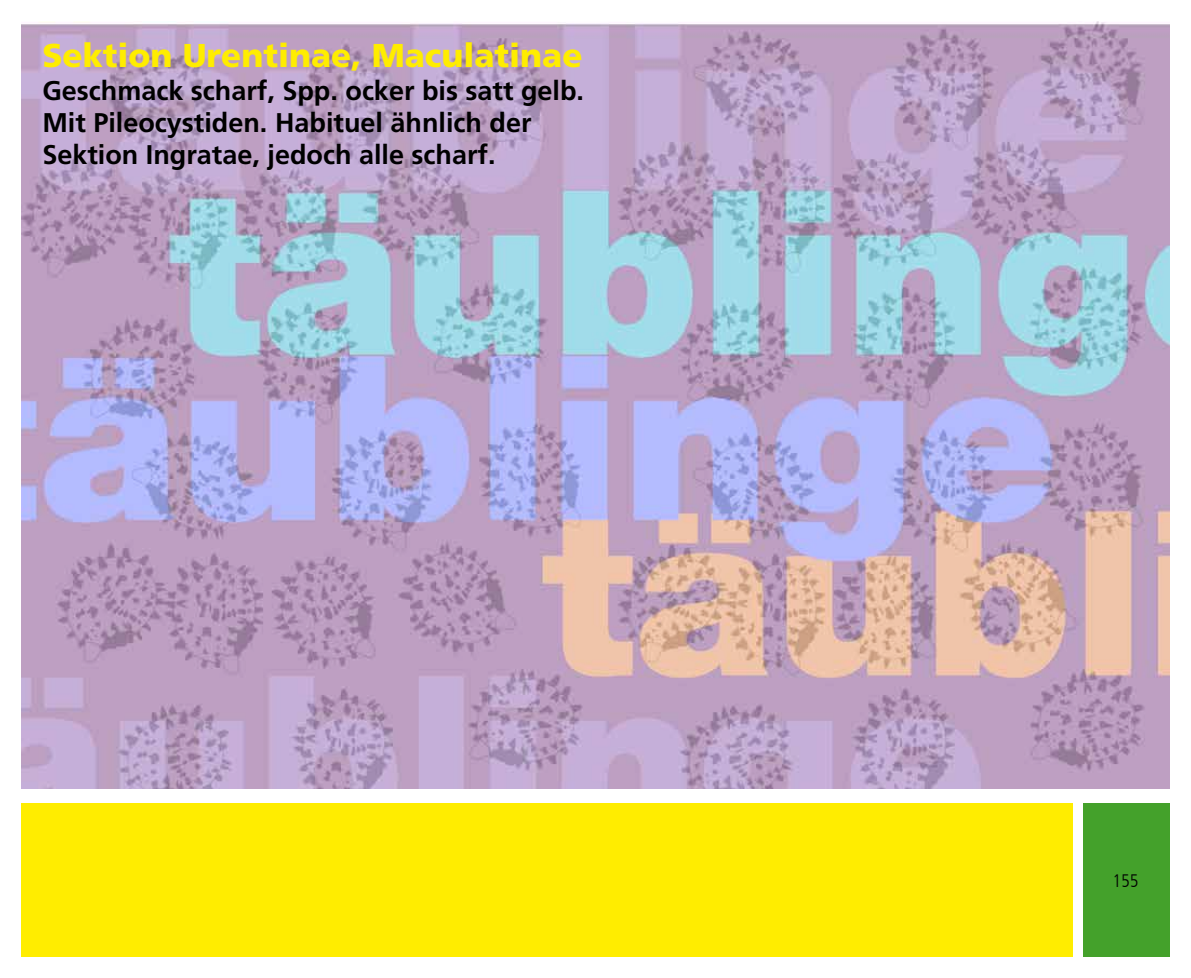
<style>
.page{position:relative;width:1191px;height:978px;background:#fff}
.page>*{position:absolute;margin:0;border:0;box-sizing:border-box;transform-origin:0 0}
.t1{font:900 33px "Frutiger LT Com";color:#ffed00}
.t2{font:700 27px/32.4px "Frutiger LT Com";color:#000}
.t3{font:300 condensed 18px "Frutiger LT Com";color:#000}
</style>
<div class="page">
<img style="left:21px;top:21px;width:1148px;height:767px">
<div style="left:1083px;top:804px;width:86px;height:153px;background:#44a12b"></div>
<div style="left:21px;top:804px;width:1052px;height:153px;background:#ffed00"></div>
<p class="t1" style="left:42px;top:36px;width:542px">Sektion Urentinae, Maculatinae</p>
<p class="t2" style="left:42px;top:74px;width:543px">Geschmack scharf, Spp. ocker bis satt gelb.<br>Mit Pileocystiden. Habituel ähnlich der<br>Sektion Ingratae, jedoch alle scharf.</p>
<p class="t3" style="left:1112px;top:870px;width:27px">155</p>
</div>
